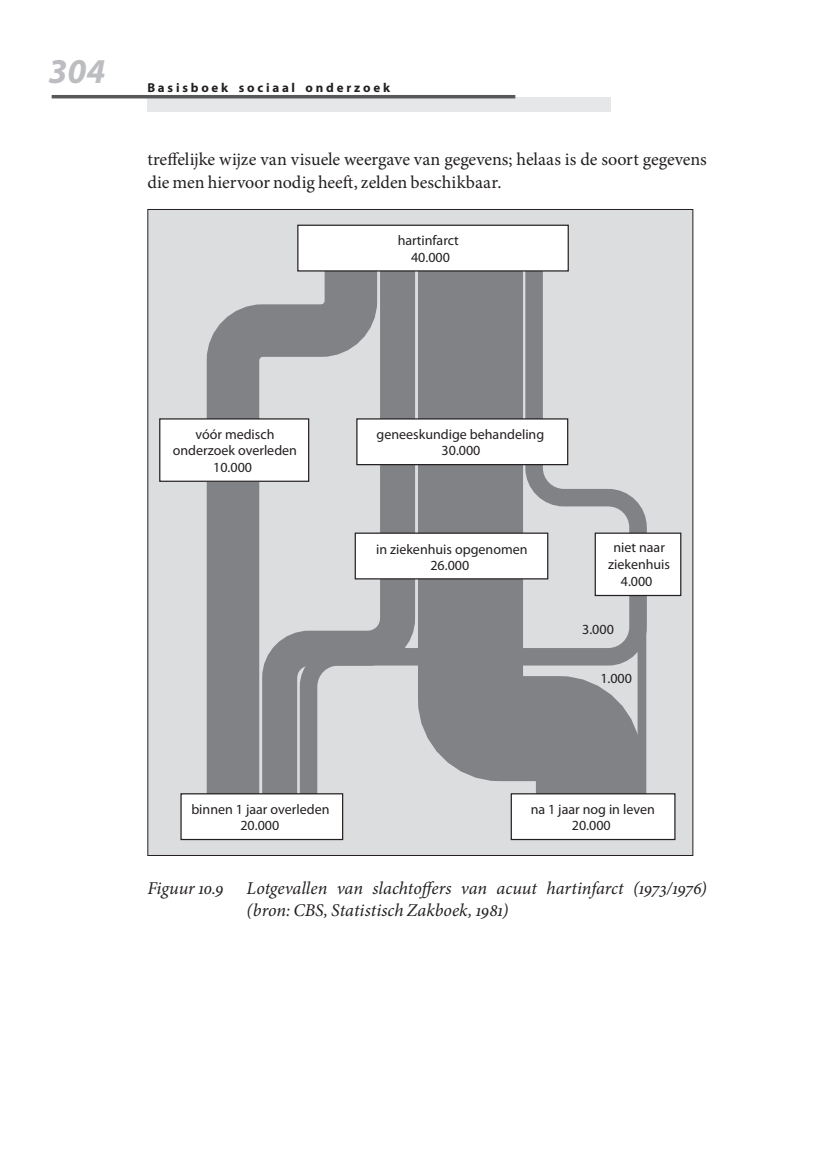
<style>
.page{position:relative;width:818px;height:1165px;background:#fff}
.page>*{position:absolute;margin:0;border:0;box-sizing:border-box;transform-origin:0 0}
.t1{font:italic 700 35px "Myriad Pro";color:#bcbdc0}
.t2{font:18.03px/22.8px "Minion Pro";letter-spacing:-.005em;color:#231f20}
.t3{font:italic 18.03px/22.8px "Minion Pro";letter-spacing:-.005em;color:#231f20}
.t4{font:14px/16.6px "Myriad Pro";color:#231f20;text-align:center}
.t5{font:700 12.95px "Myriad Pro";letter-spacing:.215em;color:#231f20}
</style>
<div class="page">
<div style="left:147px;top:97px;width:464px;height:15px;background:#e6e7e9"></div>
<hr style="left:52px;top:95px;width:463px;height:3px;background:#57585a">
<div style="left:148px;top:210px;width:544px;height:645px;background:#dcdddf"></div>
<svg style="left:180px;top:307px;width:65px;height:534px"></svg>
<svg style="left:245px;top:224px;width:187px;height:617px"></svg>
<svg style="left:291px;top:234px;width:364px;height:607px"></svg>
<div style="left:637px;top:527px;width:9px;height:312px;background:#808285"></div>
<div style="left:298px;top:225px;width:270px;height:46px;background:#fff"></div>
<div style="left:297px;top:225px;width:272px;height:47px;border:1px solid #231f20"></div>
<div style="left:357px;top:419px;width:210px;height:46px;background:#fff"></div>
<div style="left:356px;top:418px;width:212px;height:47px;border:1px solid #231f20"></div>
<div style="left:160px;top:419px;width:149px;height:62px;background:#fff"></div>
<div style="left:159px;top:418px;width:150px;height:64px;border:1px solid #231f20"></div>
<div style="left:181px;top:794px;width:161px;height:45px;background:#fff"></div>
<div style="left:180px;top:793px;width:163px;height:47px;border:1px solid #231f20"></div>
<div style="left:511px;top:794px;width:164px;height:45px;background:#fff"></div>
<div style="left:510px;top:793px;width:165px;height:47px;border:1px solid #231f20"></div>
<div style="left:355px;top:533px;width:192px;height:46px;background:#fff"></div>
<div style="left:354px;top:532px;width:194px;height:47px;border:1px solid #231f20"></div>
<div style="left:595px;top:533px;width:85px;height:62px;background:#fff"></div>
<div style="left:594px;top:532px;width:87px;height:64px;border:1px solid #231f20"></div>
<h1 class="t1" style="left:49px;top:51px;width:58px">304</h1>
<p class="t5" style="left:147px;top:83px;width:244px">Basisboek sociaal onderzoek</p>
<p class="t2" style="left:147px;top:150px;width:561px">treffelijke wijze van visuele weergave van gegevens; helaas is de soort gegevens die men hiervoor nodig heeft, zelden beschikbaar.</p>
<p class="t4" style="left:398px;top:233px;width:63px">hartinfarct<br>40.000</p>
<p class="t4" style="left:173px;top:427px;width:126px">vóór medisch onderzoek overleden<br>10.000</p>
<p class="t4" style="left:376px;top:427px;width:169px">geneeskundige behandeling<br>30.000</p>
<p class="t4" style="left:376px;top:542px;width:153px;line-height:16.1px">in ziekenhuis opgenomen<br>26.000</p>
<p class="t4" style="left:608px;top:540px;width:63px;line-height:17.2px">niet naar ziekenhuis<br>4.000</p>
<p class="t4" style="left:582px;top:622px;width:33px">3.000</p>
<p class="t4" style="left:600px;top:671px;width:33px">1.000</p>
<p class="t4" style="left:191px;top:802px;width:140px">binnen 1 jaar overleden<br>20.000</p>
<p class="t4" style="left:530px;top:802px;width:126px">na 1 jaar nog in leven<br>20.000</p>
<p class="t3" style="left:147px;top:878px;width:78px">Figuur 10.9</p>
<p class="t3" style="left:246px;top:878px;width:462px">Lotgevallen van slachtoffers van acuut hartinfarct (1973/1976) (bron: CBS, Statistisch Zakboek, 1981)</p>
</div>
